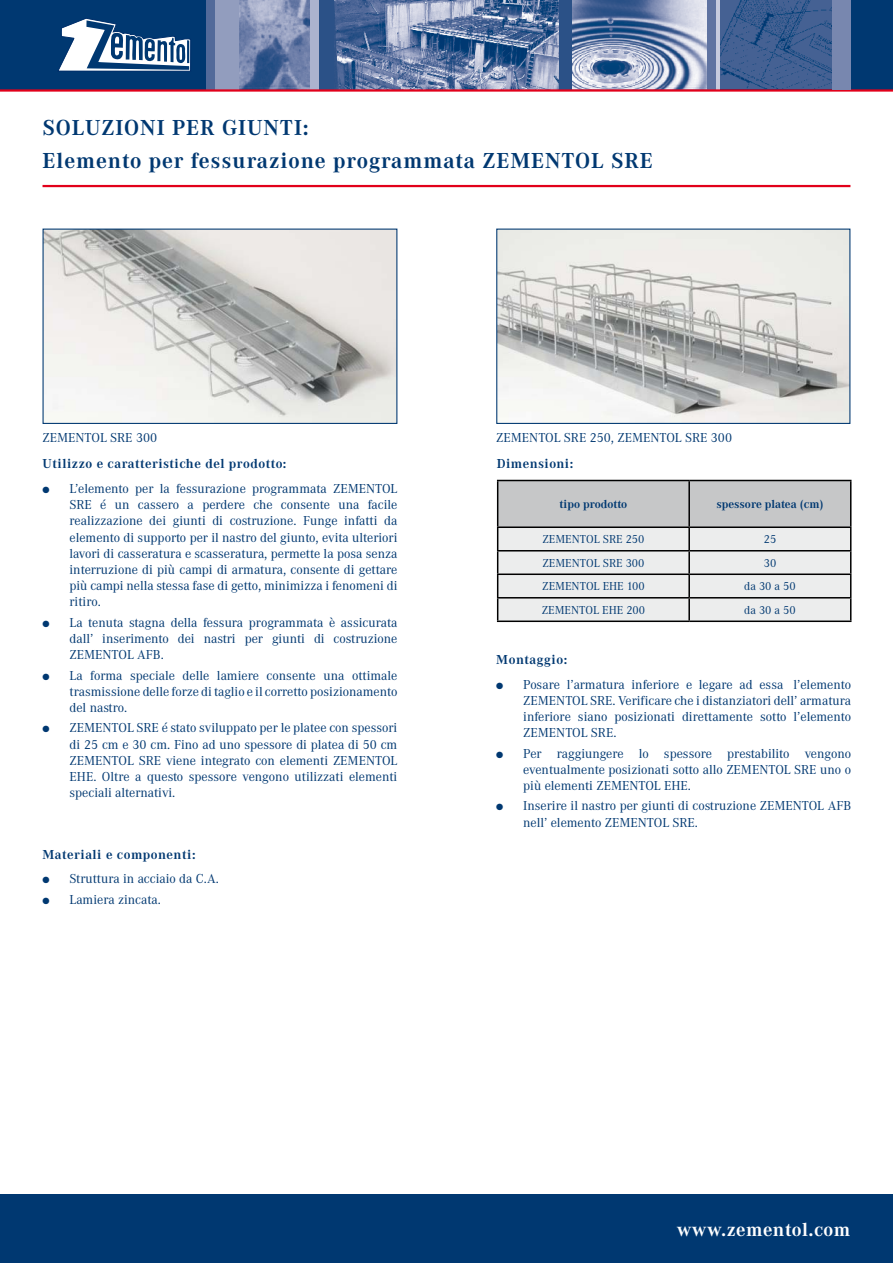
<style>
.page{position:relative;width:893px;height:1263px;background:#fff}
.page>*{position:absolute;margin:0;border:0;box-sizing:border-box;transform-origin:0 0}
.t1{font:700 22.5px/33px "Corporate A";letter-spacing:.04em;color:#003871}
.t2{font:700 19.5px "Corporate A";letter-spacing:.025em;color:#fff}
.t3{font:13.5px/16.2px "Corporate A";color:#003871;text-align:justify}
.t4{font:700 13.5px "Corporate A";letter-spacing:.04em;color:#003871}
.t5{font:12px "Corporate A";color:#003871}
.t6{font:700 12px "Corporate A";color:#003871}
</style>
<div class="page">
<div style="left:0;top:1195px;width:893px;height:68px;background:#003871"></div>
<div style="left:0;top:0;width:893px;height:89px;background:#003871"></div>
<img style="left:334px;top:0;width:225px;height:89px">
<img style="left:572px;top:0;width:135px;height:89px">
<img style="left:720px;top:0;width:112px;height:89px">
<svg style="left:59px;top:18px;width:132px;height:53px"></svg>
<img style="left:239px;top:0;width:71px;height:89px">
<div style="left:207px;top:0;width:9px;height:89px;background:#526a9a"></div>
<div style="left:216px;top:0;width:23px;height:89px;background:#929dbe"></div>
<div style="left:310px;top:0;width:9px;height:89px;background:#acb3ce"></div>
<div style="left:319px;top:0;width:15px;height:89px;background:#2b5187"></div>
<div style="left:559px;top:0;width:12px;height:89px;background:#2b5187"></div>
<div style="left:707px;top:0;width:9px;height:89px;background:#5f73a1"></div>
<hr style="left:716px;top:0;width:4px;height:89px;background:#c7cbde">
<hr style="left:0;top:89px;width:893px;height:3px;background:#e2001a">
<div style="left:832px;top:0;width:18px;height:89px;background:#7887af"></div>
<hr style="left:43px;top:185px;width:807px;height:2px;background:#e2001a">
<img style="left:45px;top:231px;width:350px;height:191px">
<div style="left:43px;top:229px;width:354px;height:195px;border:1px solid #003871"></div>
<img style="left:498px;top:231px;width:350px;height:191px">
<div style="left:496px;top:229px;width:354px;height:195px;border:1px solid #003871"></div>
<svg style="left:497px;top:481px;width:354px;height:139px;background:#cdcecf"></svg>
<hr style="left:497px;top:620px;width:192px;height:2px;background:#000">
<hr style="left:689px;top:620px;width:162px;height:2px;background:#000">
<hr style="left:497px;top:480px;width:192px;height:1px;background:#000">
<hr style="left:689px;top:480px;width:162px;height:1px;background:#000">
<h1 class="t1" style="left:43px;top:111px;width:612px">SOLUZIONI PER GIUNTI:<br>Elemento per fessurazione programmata ZEMENTOL SRE</h1>
<p class="t3" style="left:43px;top:429px;width:116px">ZEMENTOL SRE 300</p>
<p class="t3" style="left:496px;top:429px;width:237px">ZEMENTOL SRE 250, ZEMENTOL SRE 300</p>
<p class="t4" style="left:43px;top:456px;width:245px">Utilizzo e caratteristiche del prodotto:</p>
<p class="t3" style="left:70px;top:481px;width:329px;text-indent:-27px">● L’elemento per la fessurazione programmata ZEMENTOL SRE é un cassero a perdere che consente una facile realizzazione dei giunti di costruzione. Funge infatti da elemento di supporto per il nastro del giunto, evita ulteriori lavori di casseratura e scasseratura, permette la posa senza interruzione di più campi di armatura, consente di gettare più campi nella stessa fase di getto, minimizza i fenomeni di ritiro.</p>
<p class="t3" style="left:70px;top:614px;width:329px;text-indent:-27px">● La tenuta stagna della fessura programmata è assicurata dall’ inserimento dei nastri per giunti di costruzione ZEMENTOL AFB.</p>
<p class="t3" style="left:70px;top:667px;width:329px;text-indent:-27px">● La forma speciale delle lamiere consente una ottimale trasmissione delle forze di taglio e il corretto posizionamento del nastro.</p>
<p class="t3" style="left:70px;top:720px;width:329px;text-indent:-27px">● ZEMENTOL SRE é stato sviluppato per le platee con spessori di 25 cm e 30 cm. Fino ad uno spessore di platea di 50 cm ZEMENTOL SRE viene integrato con elementi ZEMENTOL EHE. Oltre a questo spessore vengono utilizzati elementi speciali alternativi.</p>
<p class="t4" style="left:43px;top:847px;width:155px">Materiali e componenti:</p>
<p class="t3" style="left:43px;top:871px;width:178px">● Struttura in acciaio da C.A.</p>
<p class="t3" style="left:43px;top:891px;width:120px">● Lamiera zincata.</p>
<p class="t4" style="left:497px;top:456px;width:78px">Dimensioni:</p>
<p class="t6" style="left:560px;top:498px;width:69px">tipo prodotto</p>
<p class="t6" style="left:716px;top:498px;width:109px">spessore platea (cm)</p>
<p class="t5" style="left:542px;top:533px;width:104px">ZEMENTOL SRE 250</p>
<p class="t5" style="left:764px;top:533px;width:14px">25</p>
<p class="t5" style="left:542px;top:556px;width:104px">ZEMENTOL SRE 300</p>
<p class="t5" style="left:764px;top:556px;width:14px">30</p>
<p class="t5" style="left:542px;top:580px;width:104px">ZEMENTOL EHE 100</p>
<p class="t5" style="left:744px;top:580px;width:53px">da 30 a 50</p>
<p class="t5" style="left:542px;top:603px;width:105px">ZEMENTOL EHE 200</p>
<p class="t5" style="left:744px;top:603px;width:53px">da 30 a 50</p>
<p class="t4" style="left:496px;top:652px;width:73px">Montaggio:</p>
<p class="t3" style="left:523px;top:676px;width:329px;text-indent:-27px">● Posare l’armatura inferiore e legare ad essa l’elemento ZEMENTOL SRE. Verificare che i distanziatori dell’ armatura inferiore siano posizionati direttamente sotto l’elemento ZEMENTOL SRE.</p>
<p class="t3" style="left:523px;top:745px;width:329px;text-indent:-27px">● Per raggiungere lo spessore prestabilito vengono eventualmente posizionati sotto allo ZEMENTOL SRE uno o più elementi ZEMENTOL EHE.</p>
<p class="t3" style="left:523px;top:798px;width:329px;text-indent:-27px">● Inserire il nastro per giunti di costruzione ZEMENTOL AFB nell’ elemento ZEMENTOL SRE.</p>
<h2 class="t2" style="left:677px;top:1219px;width:175px">www.zementol.com</h2>
</div>
